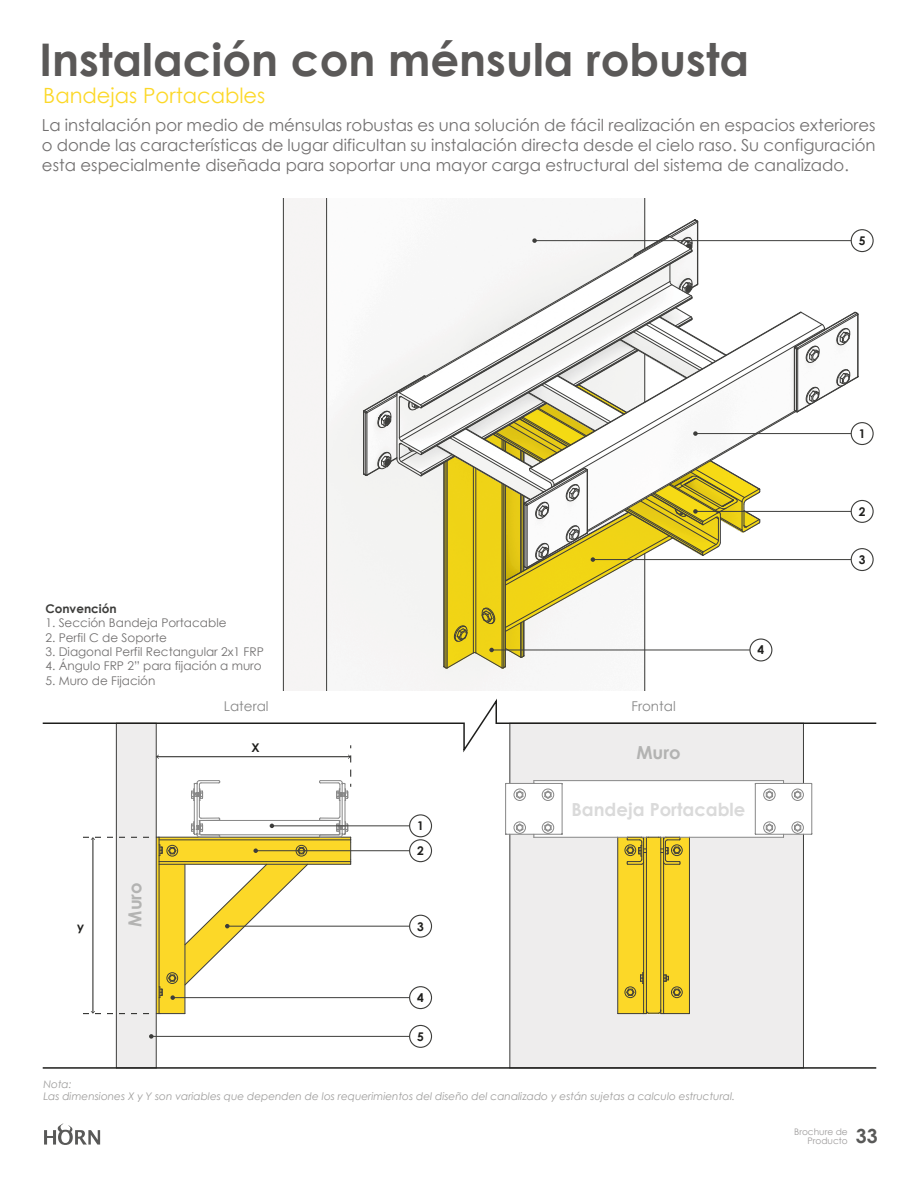
<style>
.page{position:relative;width:918px;height:1188px;background:#fff}
.page>*{position:absolute;margin:0;border:0;box-sizing:border-box;transform-origin:0 0}
.t1{font:700 45px "Century Gothic";color:#5b5958}
.t2{font:21px "Century Gothic";color:#fcd828}
.t3{font:700 19.5px "Century Gothic";color:#595958}
.t4{font:700 18px "Century Gothic";color:#dadada}
.t5{font:700 18px "Century Gothic";color:#b3b3b2}
.t6{font:16.5px/19.8px "Century Gothic";color:#727070;text-align:justify}
.t7{font:13.5px "Century Gothic";color:#878787}
.t8{font:12px "Century Gothic";color:#727070}
.t9{font:700 12px "Century Gothic";color:#1e1e1c}
.t10{font:700 12px "Century Gothic";color:#3d3d3b}
.t11{font:italic 10.5px/12.6px "Century Gothic";color:#9e9d9c}
.t12{font:9px/9px "Century Gothic";color:#9d9b9b;text-align:right}
</style>
<div class="page">
<div style="left:510px;top:834px;width:293px;height:233px;background:#eeeded"></div>
<div style="left:116px;top:723px;width:40px;height:345px;background:#eeeded"></div>
<div style="left:617px;top:837px;width:72px;height:177px;background:#fcd828"></div>
<img style="left:282px;top:199px;width:592px;height:491px">
<hr style="left:443px;top:463px;width:1px;height:204px;background:#3d3d3b">
<hr style="left:283px;top:199px;width:1px;height:491px;background:#3d3d3b">
<hr style="left:644px;top:199px;width:1px;height:50px;background:#3d3d3b">
<hr style="left:326px;top:199px;width:1px;height:491px;background:#3d3d3b">
<hr style="left:644px;top:554px;width:1px;height:136px;background:#3d3d3b">
<hr style="left:505px;top:485px;width:1px;height:182px;background:#3d3d3b">
<hr style="left:523px;top:621px;width:1px;height:35px;background:#3d3d3b">
<hr style="left:504px;top:485px;width:1px;height:182px;background:#3d3d3b">
<hr style="left:444px;top:463px;width:1px;height:204px;background:#3d3d3b">
<hr style="left:501px;top:484px;width:1px;height:184px;background:#3d3d3b">
<hr style="left:475px;top:468px;width:1px;height:185px;background:#3d3d3b">
<hr style="left:473px;top:467px;width:1px;height:186px;background:#3d3d3b">
<hr style="left:503px;top:484px;width:1px;height:184px;background:#3d3d3b">
<hr style="left:447px;top:461px;width:1px;height:207px;background:#3d3d3b">
<hr style="left:445px;top:462px;width:1px;height:206px;background:#3d3d3b">
<hr style="left:521px;top:622px;width:1px;height:35px;background:#3d3d3b">
<hr style="left:520px;top:623px;width:1px;height:34px;background:#3d3d3b">
<svg style="left:673px;top:989px;width:7px;height:7px"></svg>
<svg style="left:626px;top:989px;width:8px;height:7px"></svg>
<svg style="left:664px;top:974px;width:5px;height:8px"></svg>
<div style="left:624px;top:845px;width:12px;height:11px;border:1px solid #3d3d3b;border-radius:50%"></div>
<div style="left:671px;top:987px;width:11px;height:11px;border:1px solid #3d3d3b;border-radius:50%"></div>
<div style="left:624px;top:987px;width:12px;height:11px;border:1px solid #3d3d3b;border-radius:50%"></div>
<hr style="left:803px;top:723px;width:1px;height:60px;background:#3d3d3b">
<div style="left:671px;top:845px;width:11px;height:11px;border:1px solid #3d3d3b;border-radius:50%"></div>
<svg style="left:618px;top:1009px;width:71px;height:5px"></svg>
<hr style="left:803px;top:834px;width:1px;height:234px;background:#3d3d3b">
<hr style="left:509px;top:834px;width:1px;height:234px;background:#3d3d3b">
<hr style="left:646px;top:853px;width:1px;height:161px;background:#3d3d3b">
<hr style="left:643px;top:862px;width:1px;height:152px;background:#3d3d3b">
<hr style="left:617px;top:837px;width:1px;height:177px;background:#3d3d3b">
<hr style="left:663px;top:862px;width:1px;height:152px;background:#3d3d3b">
<hr style="left:689px;top:837px;width:1px;height:177px;background:#3d3d3b">
<svg style="left:640px;top:972px;width:3px;height:12px"></svg>
<hr style="left:660px;top:837px;width:1px;height:173px;background:#3d3d3b">
<hr style="left:116px;top:723px;width:1px;height:345px;background:#3d3d3b">
<hr style="left:156px;top:723px;width:1px;height:345px;background:#3d3d3b">
<hr style="left:561px;top:784px;width:1px;height:50px;background:#878787">
<hr style="left:505px;top:784px;width:1px;height:50px;background:#878787">
<hr style="left:755px;top:784px;width:1px;height:50px;background:#878787">
<hr style="left:811px;top:784px;width:1px;height:50px;background:#878787">
<hr style="left:506px;top:834px;width:55px;height:1px;background:#878787">
<hr style="left:755px;top:834px;width:56px;height:1px;background:#878787">
<hr style="left:755px;top:783px;width:56px;height:1px;background:#878787">
<hr style="left:679px;top:837px;width:104px;height:1px;background:#878787">
<svg style="left:626px;top:837px;width:55px;height:28px"></svg>
<hr style="left:533px;top:837px;width:94px;height:1px;background:#878787">
<div style="left:791px;top:822px;width:12px;height:12px;border:1px solid #878787;border-radius:50%"></div>
<div style="left:763px;top:822px;width:12px;height:12px;border:1px solid #878787;border-radius:50%"></div>
<svg style="left:765px;top:823px;width:8px;height:9px"></svg>
<svg style="left:544px;top:824px;width:7px;height:8px"></svg>
<svg style="left:516px;top:824px;width:7px;height:8px"></svg>
<div style="left:763px;top:789px;width:12px;height:12px;border:1px solid #878787;border-radius:50%"></div>
<div style="left:542px;top:822px;width:12px;height:12px;border:1px solid #878787;border-radius:50%"></div>
<div style="left:513px;top:822px;width:12px;height:12px;border:1px solid #878787;border-radius:50%"></div>
<div style="left:542px;top:789px;width:12px;height:12px;border:1px solid #878787;border-radius:50%"></div>
<div style="left:513px;top:789px;width:12px;height:12px;border:1px solid #878787;border-radius:50%"></div>
<svg style="left:793px;top:823px;width:8px;height:9px"></svg>
<div style="left:791px;top:789px;width:12px;height:12px;border:1px solid #878787;border-radius:50%"></div>
<svg style="left:505px;top:755px;width:298px;height:44px"></svg>
<svg style="left:42px;top:698px;width:835px;height:57px"></svg>
<hr style="left:43px;top:1067px;width:833px;height:2px;background:#1e1e1c">
<hr style="left:491px;top:650px;width:258px;height:1px;background:#3d3d3b">
<svg style="left:443px;top:648px;width:81px;height:21px"></svg>
<div style="left:749px;top:638px;width:23px;height:23px;border:1px solid #3d3d3b;border-radius:50%"></div>
<hr style="left:151px;top:1036px;width:258px;height:1px;background:#3d3d3b">
<svg style="left:149px;top:1034px;width:4px;height:5px"></svg>
<div style="left:409px;top:1025px;width:23px;height:23px;border:1px solid #3d3d3b;border-radius:50%"></div>
<hr style="left:172px;top:997px;width:237px;height:1px;background:#3d3d3b">
<div style="left:409px;top:986px;width:23px;height:23px;border:1px solid #3d3d3b;border-radius:50%"></div>
<hr style="left:227px;top:926px;width:182px;height:1px;background:#3d3d3b">
<div style="left:409px;top:915px;width:23px;height:23px;border:1px solid #3d3d3b;border-radius:50%"></div>
<hr style="left:255px;top:850px;width:154px;height:1px;background:#3d3d3b">
<div style="left:409px;top:839px;width:23px;height:23px;border:1px solid #3d3d3b;border-radius:50%"></div>
<hr style="left:272px;top:826px;width:137px;height:1px;background:#3d3d3b">
<div style="left:409px;top:814px;width:23px;height:23px;border:1px solid #3d3d3b;border-radius:50%"></div>
<div style="left:850px;top:548px;width:23px;height:23px;border:1px solid #3d3d3b;border-radius:50%"></div>
<div style="left:850px;top:500px;width:23px;height:23px;border:1px solid #3d3d3b;border-radius:50%"></div>
<div style="left:850px;top:422px;width:23px;height:23px;border:1px solid #3d3d3b;border-radius:50%"></div>
<svg style="left:363px;top:219px;width:495px;height:423px"></svg>
<div style="left:850px;top:229px;width:23px;height:23px;border:1px solid #3d3d3b;border-radius:50%"></div>
<svg style="left:155px;top:745px;width:196px;height:269px"></svg>
<hr style="left:93px;top:838px;width:1px;height:175px;background:#1e1e1c">
<svg style="left:83px;top:837px;width:66px;height:3px"></svg>
<svg style="left:83px;top:1011px;width:66px;height:3px"></svg>
<svg style="left:44px;top:1123px;width:56px;height:22px"></svg>
<h1 class="t1" style="left:40px;top:25px;width:711px">Instalación con ménsula robusta</h1>
<p class="t2" style="left:43px;top:81px;width:224px">Bandejas Portacables</p>
<p class="t6" style="left:42px;top:115px;width:835px">La instalación por medio de ménsulas robustas es una solución de fácil realización en espacios exteriores o donde las características de lugar dificultan su instalación directa desde el cielo raso. Su configuración esta especialmente diseñada para soportar una mayor carga estructural del sistema de canalizado.</p>
<p class="t9" style="left:858px;top:232px;width:8px">5</p>
<p class="t9" style="left:858px;top:425px;width:8px">1</p>
<p class="t9" style="left:858px;top:502px;width:8px">2</p>
<p class="t10" style="left:45px;top:599px;width:73px">Convención</p>
<p class="t8" style="left:45px;top:614px;width:183px">1. Sección Bandeja Portacable</p>
<p class="t8" style="left:45px;top:629px;width:123px">2. Perfil C de Soporte</p>
<p class="t8" style="left:45px;top:643px;width:220px">3. Diagonal Perfil Rectangular 2x1 FRP</p>
<p class="t8" style="left:45px;top:658px;width:218px">4. Ángulo FRP 2” para fijación a muro</p>
<p class="t8" style="left:45px;top:672px;width:111px">5. Muro de Fijación</p>
<p class="t7" style="left:224px;top:697px;width:46px">Lateral</p>
<p class="t7" style="left:631px;top:697px;width:46px">Frontal</p>
<p class="t9" style="left:251px;top:739px;width:10px">X</p>
<p class="t5" style="left:636px;top:738px;width:46px">Muro</p>
<p class="t9" style="left:757px;top:641px;width:8px">4</p>
<p class="t9" style="left:77px;top:917px;width:8px">y</p>
<p class="t5" style="left:121px;top:927px;width:46px;rotate:-90deg">Muro</p>
<p class="t9" style="left:417px;top:817px;width:8px">1</p>
<p class="t9" style="left:417px;top:842px;width:8px">2</p>
<p class="t9" style="left:417px;top:917px;width:8px">3</p>
<p class="t4" style="left:571px;top:796px;width:175px">Bandeja Portacable</p>
<p class="t9" style="left:417px;top:989px;width:8px">4</p>
<p class="t9" style="left:417px;top:1027px;width:8px">5</p>
<p class="t11" style="left:43px;top:1077px;width:693px">Nota:<br>Las dimensiones X y Y son variables que dependen de los requerimientos del diseño del canalizado y están sujetas a calculo estructural.</p>
<p class="t9" style="left:858px;top:551px;width:8px">3</p>
<p class="t12" style="left:794px;top:1127px;width:55px">Brochure de<br>Producto</p>
<p class="t3" style="left:855px;top:1122px;width:23px">33</p>
</div>
